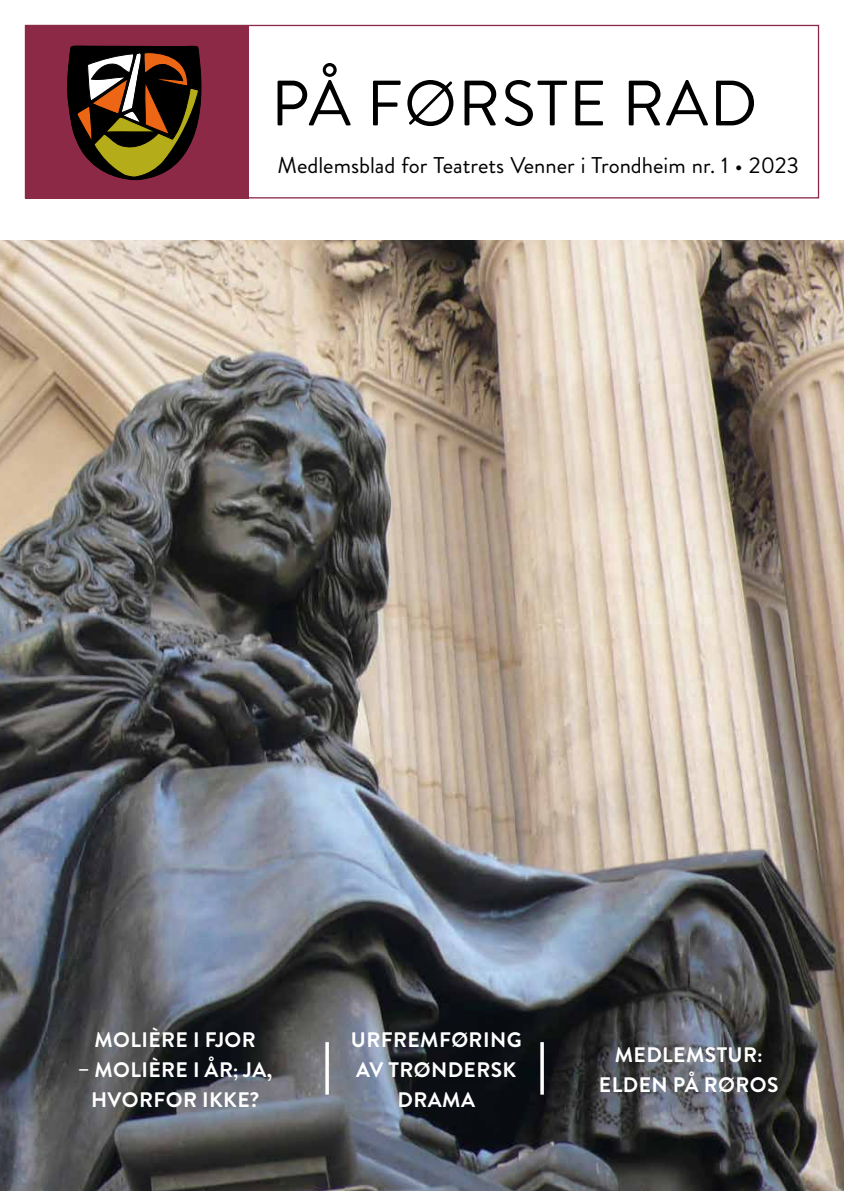
<style>
.page{position:relative;width:844px;height:1191px;background:#fff}
.page>*{position:absolute;margin:0;border:0;box-sizing:border-box;transform-origin:0 0}
.t1{font:63.88px "Brandon Grotesque";letter-spacing:.02em;color:#000}
.t2{font:22.75px "Brandon Grotesque";color:#000}
.t3{font:700 21px/29.8px "Brandon Grotesque";letter-spacing:.02em;color:#fff;text-align:center}
</style>
<div class="page">
<img style="left:0;top:240px;width:843px;height:951px">
<div style="left:25px;top:25px;width:223px;height:173px;background:#8b2947"></div>
<svg style="left:67px;top:46px;width:135px;height:135px;background:#533820"></svg>
<svg style="left:325px;top:1042px;width:4px;height:52px"></svg>
<hr style="left:540px;top:1042px;width:3px;height:52px;background:#fff">
<h1 class="t1" style="left:271px;top:59px;width:487px">PÅ FØRSTE RAD</h1>
<p class="t2" style="left:277px;top:149px;width:522px">Medlemsblad for Teatrets Venner i Trondheim nr. 1 • 2023</p>
<p class="t3" style="left:94px;top:1025px;width:163px">MOLIÈRE I FJOR</p>
<p class="t3" style="left:78px;top:1055px;width:195px">– MOLIÈRE I ÅR; JA,<br>HVORFOR IKKE?</p>
<p class="t3" style="left:351px;top:1025px;width:172px">URFREMFØRING<br>AV TRØNDERSK<br>DRAMA</p>
<p class="t3" style="left:598px;top:1040px;width:181px">MEDLEMSTUR:<br>ELDEN PÅ RØROS</p>
</div>
